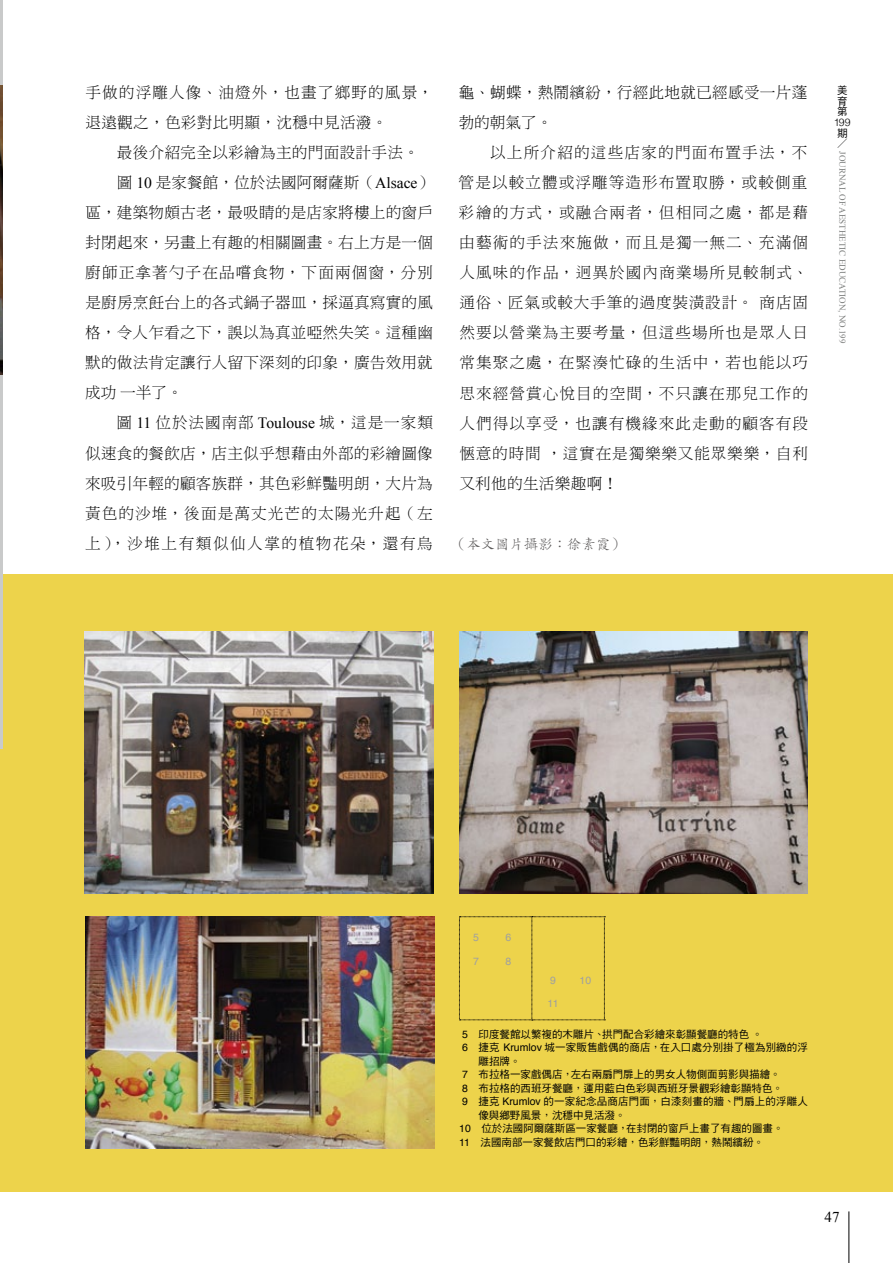
<style>
.page{position:relative;width:893px;height:1263px;background:#fff}
.page>*{position:absolute;margin:0;border:0;box-sizing:border-box;transform-origin:0 0}
.t1{font:15.6px/30px "DF Ming Std W3";letter-spacing:.02em;color:#000}
.t2{font:15.6px/30px "DF Ming Std W3";letter-spacing:.07em;color:#000}
.t3{font:15.6px "DF Ming Std W3";letter-spacing:.06em;color:#000}
.t4{font:15.6px "DF Ming Std W3";letter-spacing:.1em;color:#000}
.t5{font:15px "Times New Roman";color:#000}
.t6{font:14.1px "DF Kai Shu Std W3";letter-spacing:.02em;color:#595757}
.t7{font:10.5px/10.5px "DF Hei Std W5";color:#000;text-align:justify}
.t8{font:10.5px "Helvetica";color:#9fa0a0}
.t9{font:300 10.5px "Helvetica";color:#000}
.t10{font:10.5px "DF Ming Std W3";color:#000}
.t11{font:9px "Times New Roman";color:#7b7d7c}
.s1{font-family:"Times New Roman"}
.s2{font-family:"Helvetica"}
</style>
<div class="page">
<div style="left:0;top:574px;width:893px;height:617px;background:#edd34b"></div>
<hr style="left:0;top:0;width:2px;height:748px;background:#c9caca">
<img style="left:0;top:85px;width:2px;height:289px">
<img style="left:85px;top:631px;width:348px;height:262px">
<img style="left:459px;top:631px;width:349px;height:262px">
<img style="left:86px;top:916px;width:348px;height:233px">
<svg style="left:459px;top:916px;width:146px;height:105px"></svg>
<hr style="left:849px;top:1211px;width:1px;height:52px;background:#000">
<p class="t2" style="left:85px;top:78px;width:349px">手做的浮雕人像、油燈外，也畫了鄉野的風景，退遠觀之，色彩對比明顯，沈穩中見活潑。</p>
<p class="t1" style="left:117px;top:138px;width:304px">最後介紹完全以彩繪為主的門面設計手法。</p>
<p class="t1" style="left:117px;top:168px;width:318px">圖 <span class="s1">10</span> 是家餐館，位於法國阿爾薩斯（<span class="s1">Alsace</span>）</p>
<p class="t1" style="left:85px;top:198px;width:349px">區，建築物頗古老，最吸睛的是店家將樓上的窗戶</p>
<p class="t1" style="left:85px;top:228px;width:349px">封閉起來，另畫上有趣的相關圖畫。右上方是一個</p>
<p class="t2" style="left:85px;top:258px;width:349px">廚師正拿著勺子在品嚐食物，下面兩個窗，分別</p>
<p class="t1" style="left:85px;top:288px;width:349px">是廚房烹飪台上的各式鍋子器皿，採逼真寫實的風</p>
<p class="t1" style="left:85px;top:318px;width:349px">格，令人乍看之下，誤以為真並啞然失笑。這種幽</p>
<p class="t1" style="left:85px;top:348px;width:349px">默的做法肯定讓行人留下深刻的印象，廣告效用就</p>
<p class="t1" style="left:85px;top:378px;width:99px">成功一半了。</p>
<p class="t3" style="left:117px;top:414px;width:318px">圖 <span class="s1">11</span> 位於法國南部 <span class="s1">Toulouse</span> 城，這是一家類</p>
<p class="t1" style="left:85px;top:438px;width:349px">似速食的餐飲店，店主似乎想藉由外部的彩繪圖像</p>
<p class="t1" style="left:85px;top:468px;width:349px">來吸引年輕的顧客族群，其色彩鮮豔明朗，大片為</p>
<p class="t2" style="left:85px;top:498px;width:349px">黃色的沙堆，後面是萬丈光芒的太陽光升起（左</p>
<p class="t4" style="left:85px;top:534px;width:349px">上），沙堆上有類似仙人掌的植物花朵，還有烏</p>
<p class="t1" style="left:459px;top:78px;width:350px">龜、蝴蝶，熱鬧繽紛，行經此地就已經感受一片蓬勃的朝氣了。</p>
<p class="t1" style="left:459px;top:138px;width:351px;text-align:justify;text-indent:32px">以上所介紹的這些店家的門面布置手法，不管是以較立體或浮雕等造形布置取勝，或較側重彩繪的方式，或融合兩者，但相同之處，都是藉由藝術的手法來施做，而且是獨一無二、充滿個人風味的作品，迥異於國內商業場所見較制式、通俗、匠氣或較大手筆的過度裝潢設計。商店固然要以營業為主要考量，但這些場所也是眾人日常集聚之處，在緊湊忙碌的生活中，若也能以巧思來經營賞心悅目的空間，不只讓在那兒工作的人們得以享受，也讓有機緣來此走動的顧客有段愜意的時間，這實在是獨樂樂又能眾樂樂，自利又利他的生活樂趣啊！</p>
<p class="t6" style="left:452px;top:536px;width:174px">（本文圖片攝影：徐素霞）</p>
<p class="t7" style="left:837px;top:85px;width:12px">美育第</p>
<p class="t9" style="left:834px;top:113px;width:18px">199</p>
<p class="t7" style="left:837px;top:127px;width:11px">期</p>
<p class="t10" style="left:837px;top:138px;width:11px">／</p>
<p class="t11" style="left:849px;top:151px;width:194px;rotate:90deg">JOURNAL OF AESTHETIC EDUCATION, NO.199</p>
<p class="t8" style="left:473px;top:929px;width:7px">5</p>
<p class="t8" style="left:505px;top:929px;width:7px">6</p>
<p class="t8" style="left:473px;top:953px;width:7px">7</p>
<p class="t8" style="left:505px;top:953px;width:7px">8</p>
<p class="t8" style="left:550px;top:972px;width:7px">9</p>
<p class="t8" style="left:580px;top:972px;width:13px">10</p>
<p class="t8" style="left:548px;top:995px;width:12px">11</p>
<p class="t7" style="left:462px;top:1028px;width:302px"><span class="s2">5</span> 印度餐館以繁複的木雕片、拱門配合彩繪來彰顯餐廳的特色。</p>
<p class="t7" style="left:462px;top:1042px;width:347px"><span class="s2">6</span> 捷克 <span class="s2">Krumlov</span> 城一家販售戲偶的商店，在入口處分別掛了極為別緻的浮</p>
<p class="t7" style="left:479px;top:1055px;width:43px">雕招牌。</p>
<p class="t7" style="left:462px;top:1069px;width:320px"><span class="s2">7</span> 布拉格一家戲偶店，左右兩扇門扉上的男女人物側面剪影與描繪。</p>
<p class="t7" style="left:462px;top:1082px;width:322px"><span class="s2">8</span> 布拉格的西班牙餐廳，運用藍白色彩與西班牙景觀彩繪彰顯特色。</p>
<p class="t7" style="left:462px;top:1096px;width:347px"><span class="s2">9</span> 捷克 <span class="s2">Krumlov</span> 的一家紀念品商店門面，白漆刻畫的牆、門扇上的浮雕人</p>
<p class="t7" style="left:478px;top:1109px;width:148px">像與鄉野風景，沈穩中見活潑。</p>
<p class="t7" style="left:459px;top:1123px;width:326px"><span class="s2">10</span> 位於法國阿爾薩斯區一家餐廳，在封閉的窗戶上畫了有趣的圖畫。</p>
<p class="t7" style="left:459px;top:1136px;width:306px"><span class="s2">11</span> 法國南部一家餐飲店門口的彩繪，色彩鮮豔明朗，熱鬧繽紛。</p>
<p class="t5" style="left:825px;top:1207px;width:16px">47</p>
</div>
